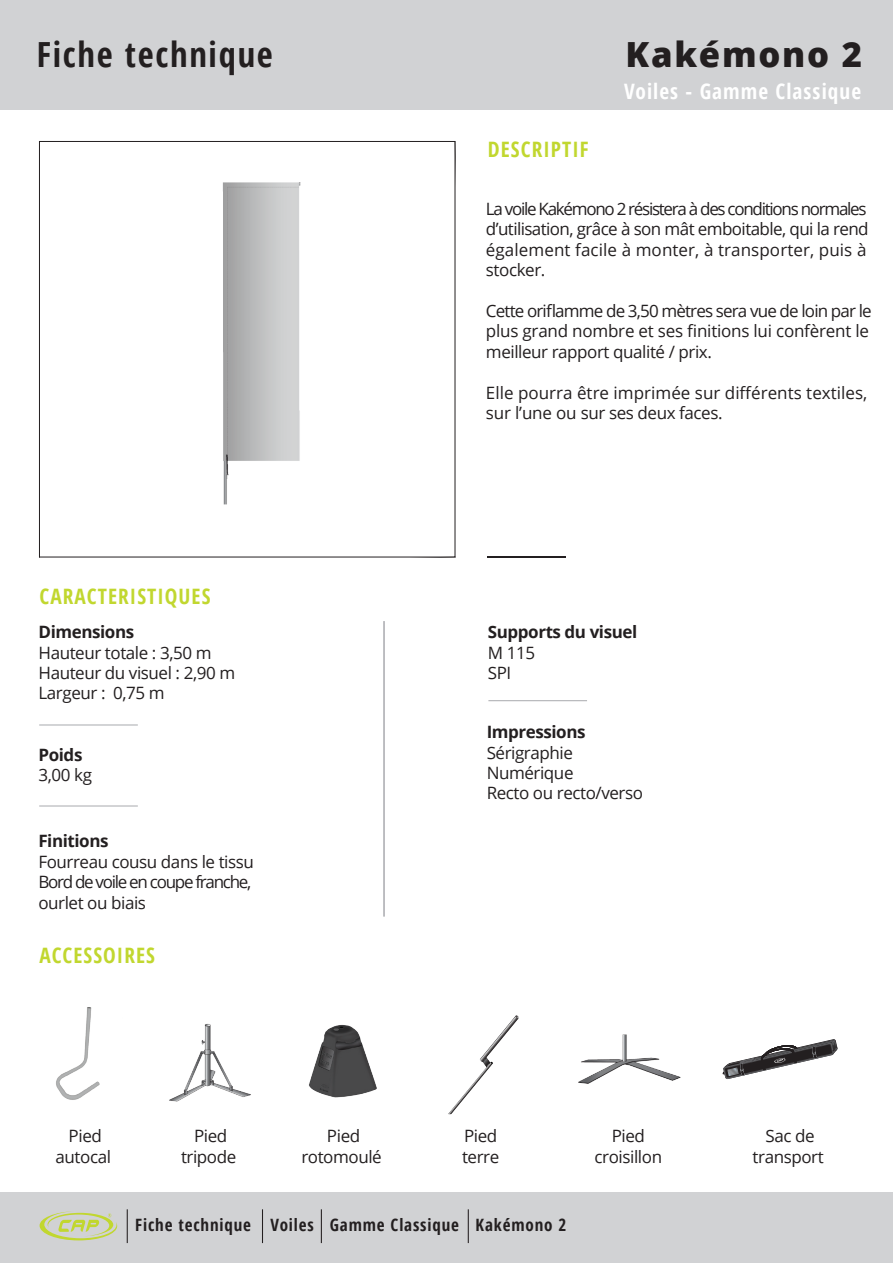
<style>
.page{position:relative;width:893px;height:1263px;background:#fff}
.page>*{position:absolute;margin:0;border:0;box-sizing:border-box;transform-origin:0 0}
.t1{font:700 condensed 34.65px "Open Sans";letter-spacing:.05em;color:#231f20}
.t2{font:800 34.65px "Open Sans";letter-spacing:.05em;color:#231f20}
.t3{font:700 condensed 21.3px "Open Sans";letter-spacing:.05em;color:#c1d72f}
.t4{font:700 condensed 21.3px "Open Sans";letter-spacing:.05em;color:#fff}
.t5{font:16.95px/20.4px "Open Sans";letter-spacing:-.025em;color:#231f20}
.t6{font:16.95px/20.4px "Open Sans";color:#231f20}
.t7{font:700 16.95px "Open Sans";letter-spacing:-.025em;color:#231f20}
.t8{font:700 condensed 16.95px "Open Sans";letter-spacing:.05em;color:#231f20}
</style>
<div class="page">
<div style="left:0;top:0;width:893px;height:110px;background:#d1d2d4"></div>
<div style="left:0;top:1192px;width:893px;height:71px;background:#d1d2d4"></div>
<svg style="left:40px;top:1211px;width:77px;height:29px"></svg>
<hr style="left:127px;top:1209px;width:1px;height:34px;background:#231f20">
<hr style="left:262px;top:1209px;width:1px;height:34px;background:#231f20">
<hr style="left:468px;top:1209px;width:1px;height:34px;background:#231f20">
<svg style="left:222px;top:182px;width:79px;height:323px"></svg>
<hr style="left:383px;top:621px;width:2px;height:296px;background:#a8a9ad">
<hr style="left:488px;top:556px;width:78px;height:1px;background:#231f20">
<hr style="left:321px;top:1209px;width:1px;height:34px;background:#231f20">
<svg style="left:723px;top:1039px;width:115px;height:40px"></svg>
<img style="left:578px;top:1034px;width:103px;height:50px">
<img style="left:448px;top:1015px;width:71px;height:100px">
<img style="left:56px;top:1007px;width:44px;height:93px">
<img style="left:309px;top:1025px;width:68px;height:73px">
<img style="left:169px;top:1023px;width:82px;height:79px">
<hr style="left:39px;top:806px;width:99px;height:1px;background:#a8a9ad">
<hr style="left:488px;top:700px;width:99px;height:1px;background:#a8a9ad">
<hr style="left:39px;top:725px;width:99px;height:1px;background:#a8a9ad">
<h1 class="t1" style="left:37px;top:30px;width:237px">Fiche technique</h1>
<p class="t3" style="left:40px;top:581px;width:172px">CARACTERISTIQUES</p>
<p class="t7" style="left:39px;top:620px;width:97px">Dimensions</p>
<p class="t5" style="left:39px;top:642px;width:198px">Hauteur totale : 3,50 m<br>Hauteur du visuel : 2,90 m<br>Largeur : 0,75 m</p>
<p class="t7" style="left:39px;top:743px;width:45px">Poids</p>
<p class="t5" style="left:39px;top:764px;width:55px">3,00 kg</p>
<p class="t7" style="left:38px;top:829px;width:72px">Finitions</p>
<p class="t5" style="left:38px;top:851px;width:217px">Fourreau cousu dans le tissu<br>Bord de voile en coupe franche, ourlet ou biais</p>
<p class="t3" style="left:40px;top:940px;width:117px">ACCESSOIRES</p>
<p class="t5" style="left:56px;top:1125px;width:57px;text-align:center">Pied autocal</p>
<p class="t5" style="left:301px;top:1125px;width:82px;text-align:center">Pied rotomoulé</p>
<p class="t5" style="left:181px;top:1125px;width:57px;text-align:center">Pied tripode</p>
<h1 class="t2" style="left:625px;top:28px;width:238px">Kakémono 2</h1>
<p class="t3" style="left:488px;top:135px;width:102px">DESCRIPTIF</p>
<p class="t4" style="left:624px;top:76px;width:239px">Voiles - Gamme Classique</p>
<p class="t5" style="left:486px;top:198px;width:384px">La voile Kakémono 2 résistera à des conditions normales d’utilisation, grâce à son mât emboitable, qui la rend également facile à monter, à transporter, puis à stocker.</p>
<p class="t5" style="left:486px;top:300px;width:387px">Cette oriflamme de 3,50 mètres sera vue de loin par le plus grand nombre et ses finitions lui confèrent le meilleur rapport qualité / prix.</p>
<p class="t6" style="left:486px;top:382px;width:383px">Elle pourra être imprimée sur différents textiles, sur l’une ou sur ses deux faces.</p>
<p class="t7" style="left:488px;top:620px;width:151px">Supports du visuel</p>
<p class="t5" style="left:488px;top:642px;width:49px">M 115<br>SPI</p>
<p class="t7" style="left:487px;top:720px;width:100px">Impressions</p>
<p class="t5" style="left:487px;top:742px;width:158px">Sérigraphie<br>Numérique<br>Recto ou recto/verso</p>
<p class="t5" style="left:462px;top:1125px;width:39px">Pied terre</p>
<p class="t5" style="left:595px;top:1125px;width:69px;text-align:center">Pied croisillon</p>
<p class="t5" style="left:753px;top:1125px;width:73px;text-align:center">Sac de transport</p>
<p class="t8" style="left:135px;top:1213px;width:432px">Fiche technique Voiles Gamme Classique Kakémono 2</p>
</div>
